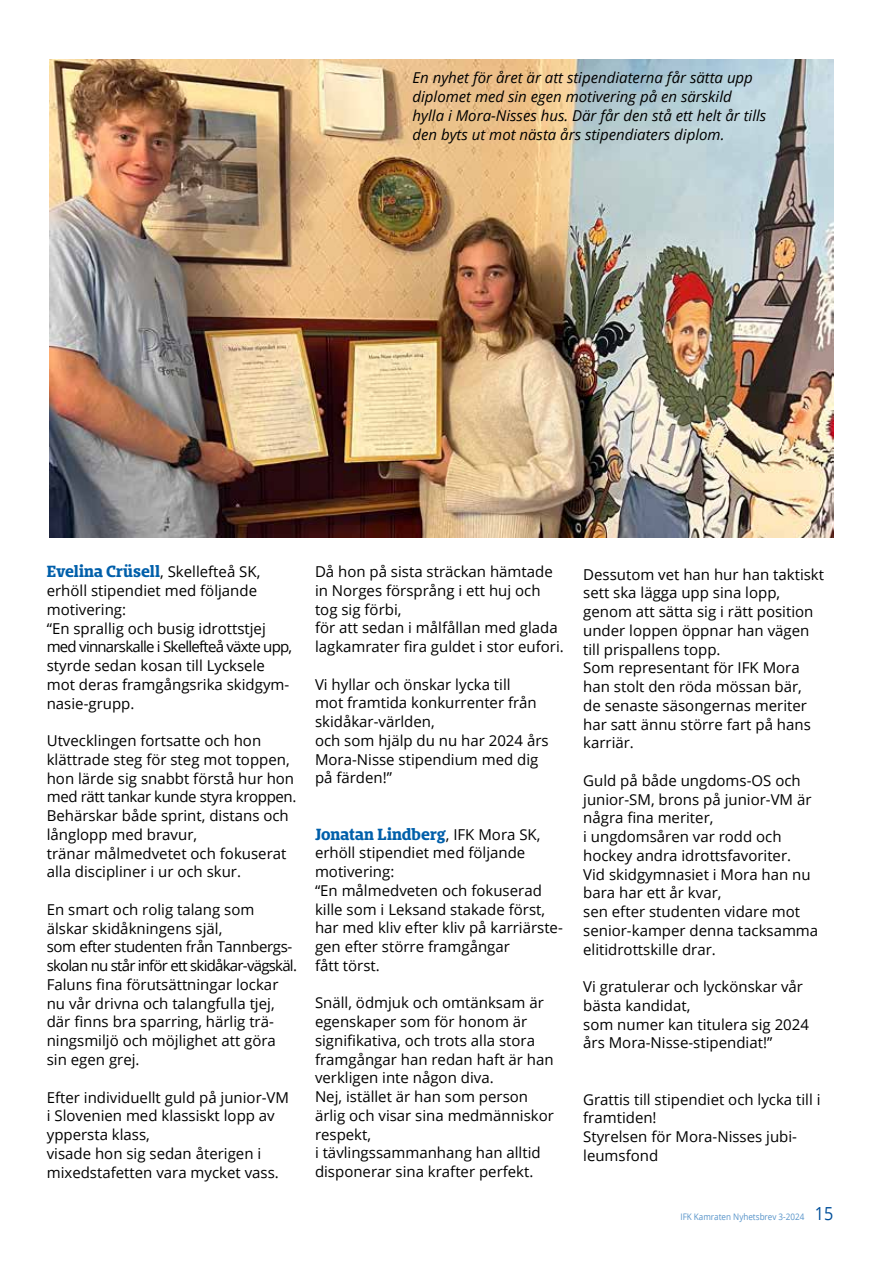
<style>
.page{position:relative;width:893px;height:1263px;background:#fff}
.page>*{position:absolute;margin:0;border:0;box-sizing:border-box;transform-origin:0 0}
.t1{font:15px/18.8px "Open Sans";color:#000}
.t2{font:italic 15px/18.8px "Open Sans";color:#000}
.t3{font:700 15px "Bommer Slab";color:#005faa}
.t4{font:9px "Open Sans";color:#5693c9;scale:.9 1}
.s1{font-family:"Open Sans";font-weight:400;color:#000}
.s2{font-size:18px;color:#004f9a}
</style>
<div class="page">
<img style="left:49px;top:60px;width:784px;height:478px">
<p class="t2" style="left:412px;top:68px;width:355px">En nyhet för året är att stipendiaterna får sätta upp diplomet med sin egen motivering på en särskild hylla i Mora-Nisses hus. Där får den stå ett helt år tills den byts ut mot nästa års stipendiaters diplom.</p>
<p class="t3" style="left:47px;top:560px;width:215px">Evelina Crüsell<span class="s1">, Skellefteå SK,</span></p>
<p class="t1" style="left:47px;top:581px;width:247px">erhöll stipendiet med följande motivering:<br>“En sprallig och busig idrottstjej med vinnarskalle i Skellefteå växte upp, styrde sedan kosan till Lycksele mot deras framgångsrika skidgym&shy;nasie-grupp.</p>
<p class="t1" style="left:47px;top:731px;width:251px">Utvecklingen fortsatte och hon klättrade steg för steg mot toppen, hon lärde sig snabbt förstå hur hon med rätt tankar kunde styra kroppen.<br>Behärskar både sprint, distans och långlopp med bravur,<br>tränar målmedvetet och fokuserat alla discipliner i ur och skur.</p>
<p class="t1" style="left:47px;top:900px;width:252px">En smart och rolig talang som älskar skidåkningens själ,<br>som efter studenten från Tannbergs&shy;skolan nu står inför ett skidåkar-vägskäl.<br>Faluns fina förutsättningar lockar nu vår drivna och talangfulla tjej, där finns bra sparring, härlig trä&shy;ningsmiljö och möjlighet att göra sin egen grej.</p>
<p class="t1" style="left:47px;top:1087px;width:244px">Efter individuellt guld på junior-VM i Slovenien med klassiskt lopp av yppersta klass,<br>visade hon sig sedan återigen i mixedstafetten vara mycket vass.</p>
<p class="t1" style="left:315px;top:562px;width:250px">Då hon på sista sträckan hämtade in Norges försprång i ett huj och tog sig förbi,<br>för att sedan i målfållan med glada lagkamrater fira guldet i stor eufori.</p>
<p class="t1" style="left:315px;top:674px;width:235px">Vi hyllar och önskar lycka till<br>mot framtida konkurrenter från skidåkar-världen,<br>och som hjälp du nu har 2024 års<br>Mora-Nisse stipendium med dig på färden!”</p>
<p class="t3" style="left:315px;top:823px;width:227px">Jonatan Lindberg<span class="s1">, IFK Mora SK,</span></p>
<p class="t1" style="left:315px;top:843px;width:249px">erhöll stipendiet med följande motivering:<br>“En målmedveten och fokuserad kille som i Leksand stakade först, har med kliv efter kliv på karriärste&shy;gen efter större framgångar<br>fått törst.</p>
<p class="t1" style="left:315px;top:993px;width:240px">Snäll, ödmjuk och omtänksam är egenskaper som för honom är signifikativa, och trots alla stora framgångar han redan haft är han verkligen inte någon diva.<br>Nej, istället är han som person ärlig och visar sina medmänniskor respekt,<br>i tävlingssammanhang han alltid disponerar sina krafter perfekt.</p>
<p class="t1" style="left:583px;top:564px;width:242px">Dessutom vet han hur han taktiskt sett ska lägga upp sina lopp, genom att sätta sig i rätt position under loppen öppnar han vägen till prispallens topp.<br>Som representant för IFK Mora han stolt den röda mössan bär,<br>de senaste säsongernas meriter har satt ännu större fart på hans karriär.</p>
<p class="t1" style="left:583px;top:771px;width:237px">Guld på både ungdoms-OS och junior-SM, brons på junior-VM är några fina meriter,<br>i ungdomsåren var rodd och hockey andra idrottsfavoriter.<br>Vid skidgymnasiet i Mora han nu bara har ett år kvar,<br>sen efter studenten vidare mot senior-kamper denna tacksamma elitidrottskille drar.</p>
<p class="t1" style="left:583px;top:977px;width:227px">Vi gratulerar och lyckönskar vår bästa kandidat,<br>som numer kan titulera sig 2024 års Mora-Nisse-stipendiat!”</p>
<p class="t1" style="left:583px;top:1089px;width:239px">Grattis till stipendiet och lycka till i framtiden!<br>Styrelsen för Mora-Nisses jubi&shy;leumsfond</p>
<p class="t4" style="left:680px;top:1211px;width:172px">IFK Kamraten Nyhetsbrev 3-2024 <span class="s2">15</span></p>
</div>
